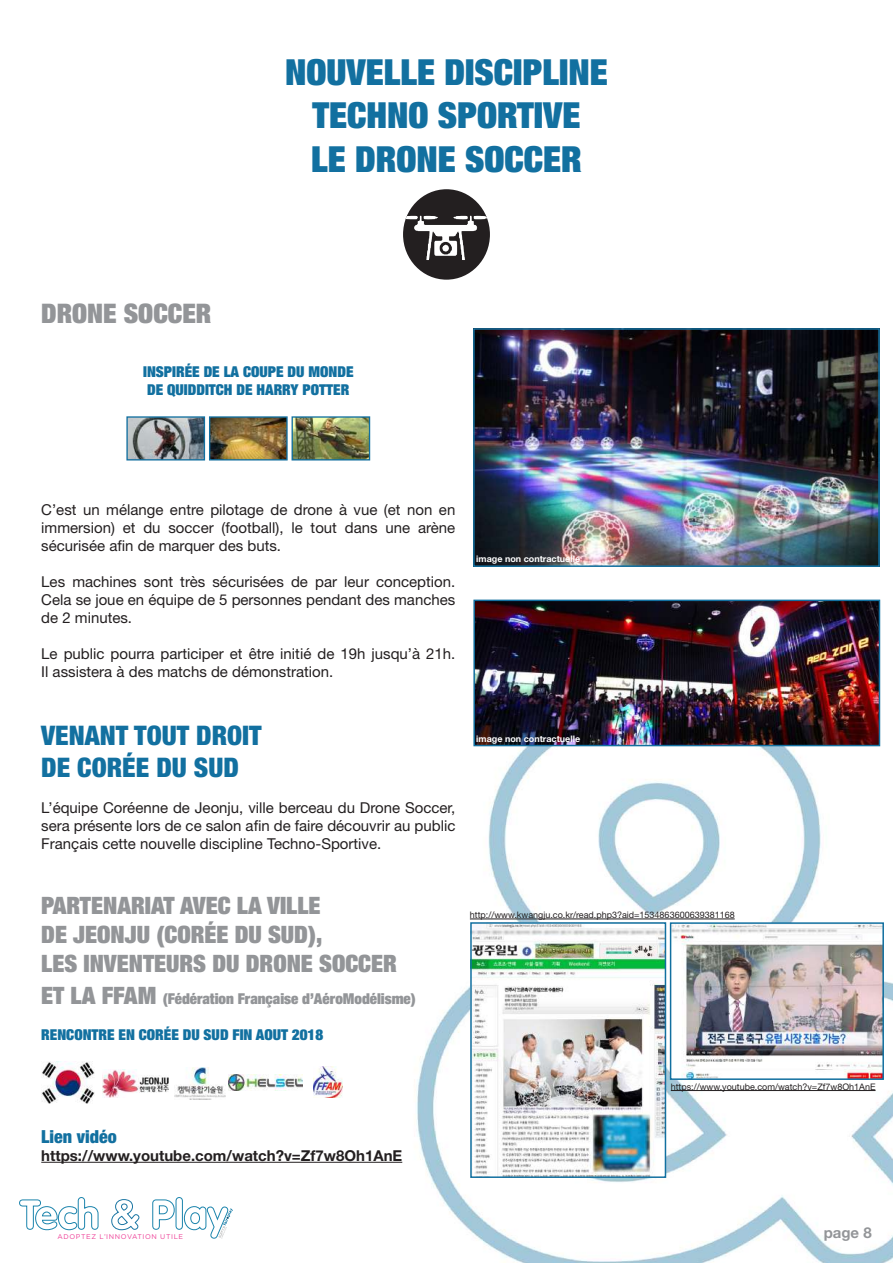
<style>
.page{position:relative;width:893px;height:1263px;background:#fff}
.page>*{position:absolute;margin:0;border:0;box-sizing:border-box;transform-origin:0 0}
.t1{font:900 condensed 36px/43.2px "Helvetica Neue LT Std";color:#1270a0;text-align:center}
.t2{font:900 condensed 27px/32.4px "Helvetica Neue LT Std";color:#1270a0}
.t3{font:900 condensed 27px "Helvetica Neue LT Std";color:#939598}
.t4{font:900 condensed 24px/28.8px "Helvetica Neue LT Std";color:#939598}
.t5{font:900 condensed 18px "Helvetica Neue LT Std";color:#1270a0}
.t6{font:15px/18px "Helvetica Neue LT Std";color:#231f20;text-align:justify}
.t7{font:900 condensed 15px/18px "Helvetica Neue LT Std";color:#1270a0}
.t8{font:900 condensed 15px "Helvetica Neue LT Std";color:#939598}
.t9{font:700 15px "Helvetica Neue LT Std";color:#231f20}
.t10{font:700 15px "Helvetica Neue LT Std";color:#939598}
.t11{font:9px "Helvetica Neue LT Std";color:#231f20}
.t12{font:700 9px "Helvetica Neue LT Std";color:#fff}
.t13{font:6.9px "Gotham";letter-spacing:.09em;color:#ee3d96}
.s1{font-size:24px}
</style>
<div class="page">
<img style="left:379px;top:618px;width:514px;height:645px">
<div style="left:403px;top:189px;width:87px;height:91px;background:#231f20;border-radius:50%"></div>
<img style="left:403px;top:216px;width:84px;height:44px">
<hr style="left:41px;top:1162px;width:361px;height:1px;background:#231f20">
<img style="left:211px;top:418px;width:75px;height:40px">
<div style="left:209px;top:416px;width:79px;height:44px;border:1px solid #1270a0"></div>
<img style="left:294px;top:418px;width:74px;height:40px">
<div style="left:292px;top:416px;width:78px;height:44px;border:1px solid #1270a0"></div>
<img style="left:128px;top:418px;width:75px;height:40px">
<div style="left:126px;top:416px;width:79px;height:44px;border:1px solid #1270a0"></div>
<img style="left:41px;top:1061px;width:54px;height:42px">
<img style="left:102px;top:1070px;width:66px;height:28px">
<img style="left:174px;top:1067px;width:51px;height:32px">
<img style="left:229px;top:1074px;width:74px;height:16px">
<img style="left:313px;top:1067px;width:29px;height:31px">
<img style="left:476px;top:603px;width:401px;height:140px">
<div style="left:473px;top:600px;width:407px;height:146px;border:2px solid #1270a0"></div>
<img style="left:476px;top:331px;width:401px;height:233px">
<div style="left:473px;top:328px;width:407px;height:239px;border:2px solid #1270a0"></div>
<img style="left:473px;top:925px;width:190px;height:250px">
<div style="left:470px;top:922px;width:196px;height:256px;border:2px solid #1270a0"></div>
<hr style="left:470px;top:919px;width:265px;height:1px;background:#231f20">
<img style="left:673px;top:925px;width:208px;height:152px">
<div style="left:670px;top:922px;width:214px;height:158px;border:2px solid #1270a0"></div>
<hr style="left:671px;top:1090px;width:204px;height:1px;background:#231f20">
<svg style="left:19px;top:1197px;width:79px;height:33px"></svg>
<svg style="left:111px;top:1199px;width:28px;height:31px"></svg>
<svg style="left:152px;top:1199px;width:23px;height:31px"></svg>
<div style="left:176px;top:1197px;width:7px;height:33px;border:1px solid #0076a3;border-radius:3px"></div>
<svg style="left:184px;top:1206px;width:49px;height:33px"></svg>
<h2 class="t3" style="left:41px;top:296px;width:172px">DRONE SOCCER</h2>
<h1 class="t1" style="left:285px;top:50px;width:324px">NOUVELLE DISCIPLINE<br>TECHNO SPORTIVE<br>LE DRONE SOCCER</h1>
<p class="t7" style="left:143px;top:363px;width:212px">INSPIRÉE DE LA COUPE DU MONDE<br>DE QUIDDITCH DE HARRY POTTER</p>
<p class="t6" style="left:41px;top:500px;width:416px">C’est un mélange entre pilotage de drone à vue (et non en immersion) et du soccer (football), le tout dans une arène sécurisée afin de marquer des buts.</p>
<p class="t6" style="left:41px;top:572px;width:416px">Les machines sont très sécurisées de par leur conception.<br>Cela se joue en équipe de 5 personnes pendant des manches de 2 minutes.</p>
<p class="t6" style="left:41px;top:644px;width:416px">Le public pourra participer et être initié de 19h jusqu’à 21h.<br>Il assistera à des matchs de démonstration.</p>
<p class="t12" style="left:476px;top:554px;width:105px">image non contractuelle</p>
<h2 class="t2" style="left:41px;top:719px;width:222px">VENANT TOUT DROIT<br>DE CORÉE DU SUD</h2>
<p class="t6" style="left:41px;top:799px;width:416px">L’équipe Coréenne de Jeonju, ville berceau du Drone Soccer, sera présente lors de ce salon afin de faire découvrir au public Français cette nouvelle discipline Techno-Sportive.</p>
<p class="t12" style="left:476px;top:733px;width:105px">image non contractuelle</p>
<h3 class="t4" style="left:41px;top:891px;width:357px">PARTENARIAT AVEC LA VILLE<br>DE JEONJU (CORÉE DU SUD),<br>LES INVENTEURS DU DRONE SOCCER</h3>
<p class="t8" style="left:41px;top:989px;width:376px"><span class="s1">ET LA FFAM</span> (Fédération Française d’AéroModélisme)</p>
<p class="t7" style="left:41px;top:1025px;width:283px">RENCONTRE EN CORÉE DU SUD FIN AOUT 2018</p>
<p class="t5" style="left:41px;top:1125px;width:77px">Lien vidéo</p>
<p class="t9" style="left:41px;top:1146px;width:362px">https://www.youtube.com/watch?v=Zf7w8Oh1AnE</p>
<p class="t11" style="left:470px;top:909px;width:266px">http://www.kwangju.co.kr/read.php3?aid=1534863600639381168</p>
<p class="t11" style="left:671px;top:1081px;width:206px">https://www.youtube.com/watch?v=Zf7w8Oh1AnE</p>
<p class="t13" style="left:58px;top:1232px;width:127px">ADOPTEZ L’INNOVATION UTILE</p>
<p class="t10" style="left:824px;top:1223px;width:50px">page 8</p>
</div>
